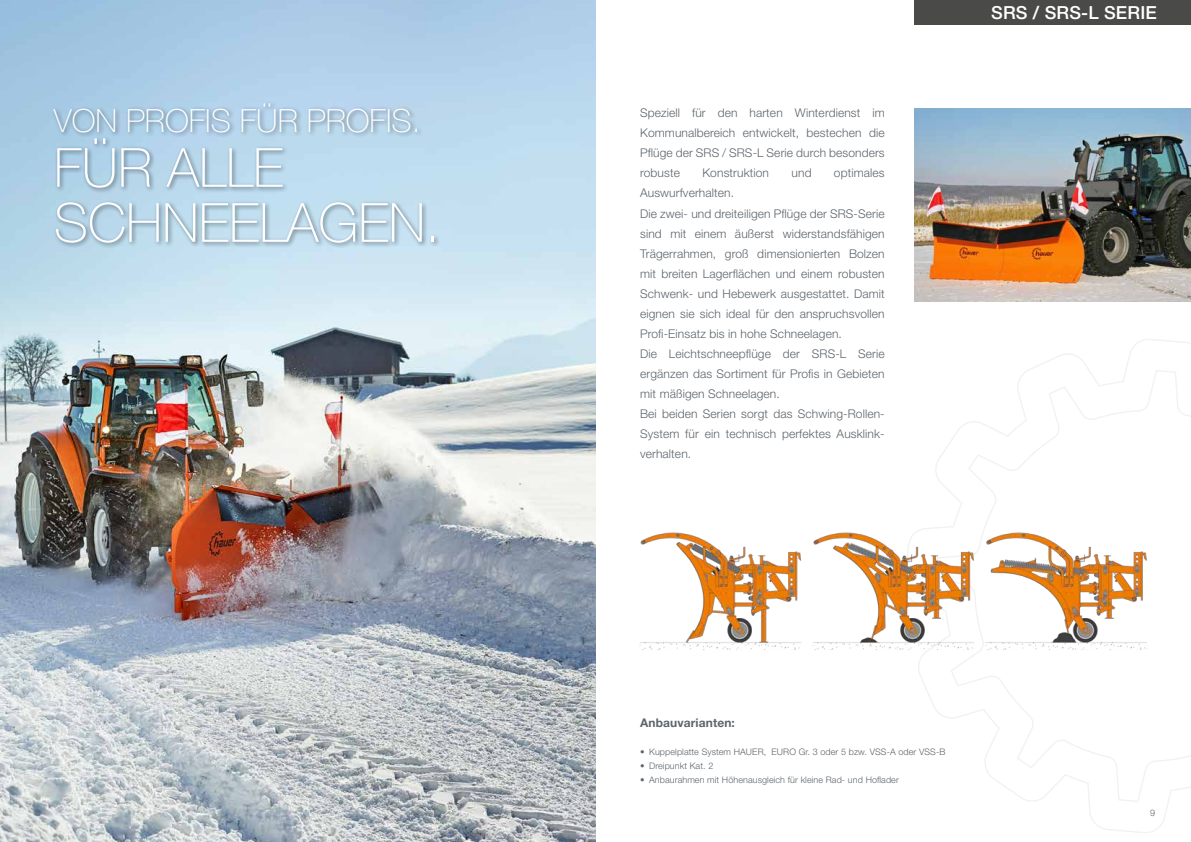
<style>
.page{position:relative;width:1191px;height:842px;background:#fff}
.page>*{position:absolute;margin:0;border:0;box-sizing:border-box;transform-origin:0 0}
.t1{font:100 54px/55px "Helvetica Neue LT Pro";color:#fff}
.t2{font:100 32px "Helvetica Neue LT Pro";color:#fff}
.t3{font:500 18px "Helvetica Neue LT Pro";letter-spacing:.01em;color:#fff}
.t4{font:300 12px/20px "Helvetica Neue LT Pro";letter-spacing:.01em;color:#5d656c;text-align:justify}
.t5{font:700 12px "Helvetica Neue LT Pro";letter-spacing:.01em;color:#5d656c}
.t6{font:300 9px "Helvetica Neue LT Pro";letter-spacing:.01em;color:#5d656c}
</style>
<div class="page">
<img style="left:0;top:0;width:595px;height:842px">
<svg style="left:918px;top:339px;width:273px;height:494px"></svg>
<div style="left:51px;top:101px;width:390px;height:148px;background:#000;opacity:.5"></div>
<img style="left:914px;top:109px;width:277px;height:192px">
<div style="left:914px;top:0;width:277px;height:24px;background:#4a4a49"></div>
<img style="left:639px;top:522px;width:516px;height:128px">
<h2 class="t2" style="left:54px;top:102px;width:368px">VON PROFIS FÜR PROFIS.</h2>
<h1 class="t1" style="left:54px;top:140px;width:388px">FÜR ALLE<br>SCHNEELAGEN.</h1>
<p class="t4" style="left:640px;top:103px;width:246px">Speziell für den harten Winterdienst im Kommunalbereich entwickelt, bestechen die Pflüge der SRS / SRS-L Serie durch besonders robuste</p>
<p class="t4" style="left:702px;top:163px;width:68px">Konstruktion</p>
<p class="t4" style="left:791px;top:163px;width:22px">und</p>
<p class="t4" style="left:834px;top:163px;width:52px">optimales</p>
<p class="t4" style="left:640px;top:183px;width:246px;text-align:left">Auswurfverhalten.<br>Die zwei- und dreiteiligen Pflüge der SRS-Serie sind mit einem äußerst widerstandsfähigen Trägerrahmen, groß dimensionierten Bolzen mit breiten Lagerflächen und einem robusten Schwenk- und Hebewerk ausgestattet. Damit eignen sie sich ideal für den anspruchsvollen Profi-Einsatz bis in hohe Schneelagen.<br>Die Leichtschneepflüge der SRS-L Serie ergänzen das Sortiment für Profis in Gebieten mit mäßigen Schneelagen.<br>Bei beiden Serien sorgt das Schwing-Rollen-System für ein technisch perfektes Ausklink&shy;verhalten.</p>
<h3 class="t3" style="left:991px;top:2px;width:167px">SRS / SRS-L SERIE</h3>
<p class="t5" style="left:640px;top:715px;width:96px">Anbauvarianten:</p>
<p class="t6" style="left:640px;top:746px;width:307px">• Kuppelplatte System HAUER, EURO Gr. 3 oder 5 bzw. VSS-A oder VSS-B</p>
<p class="t6" style="left:640px;top:760px;width:75px">• Dreipunkt Kat. 2</p>
<p class="t6" style="left:640px;top:774px;width:260px">• Anbaurahmen mit Höhenausgleich für kleine Rad- und Hoflader</p>
<p class="t6" style="left:35px;top:807px;width:7px">8</p>
<p class="t6" style="left:1150px;top:807px;width:7px">9</p>
</div>
